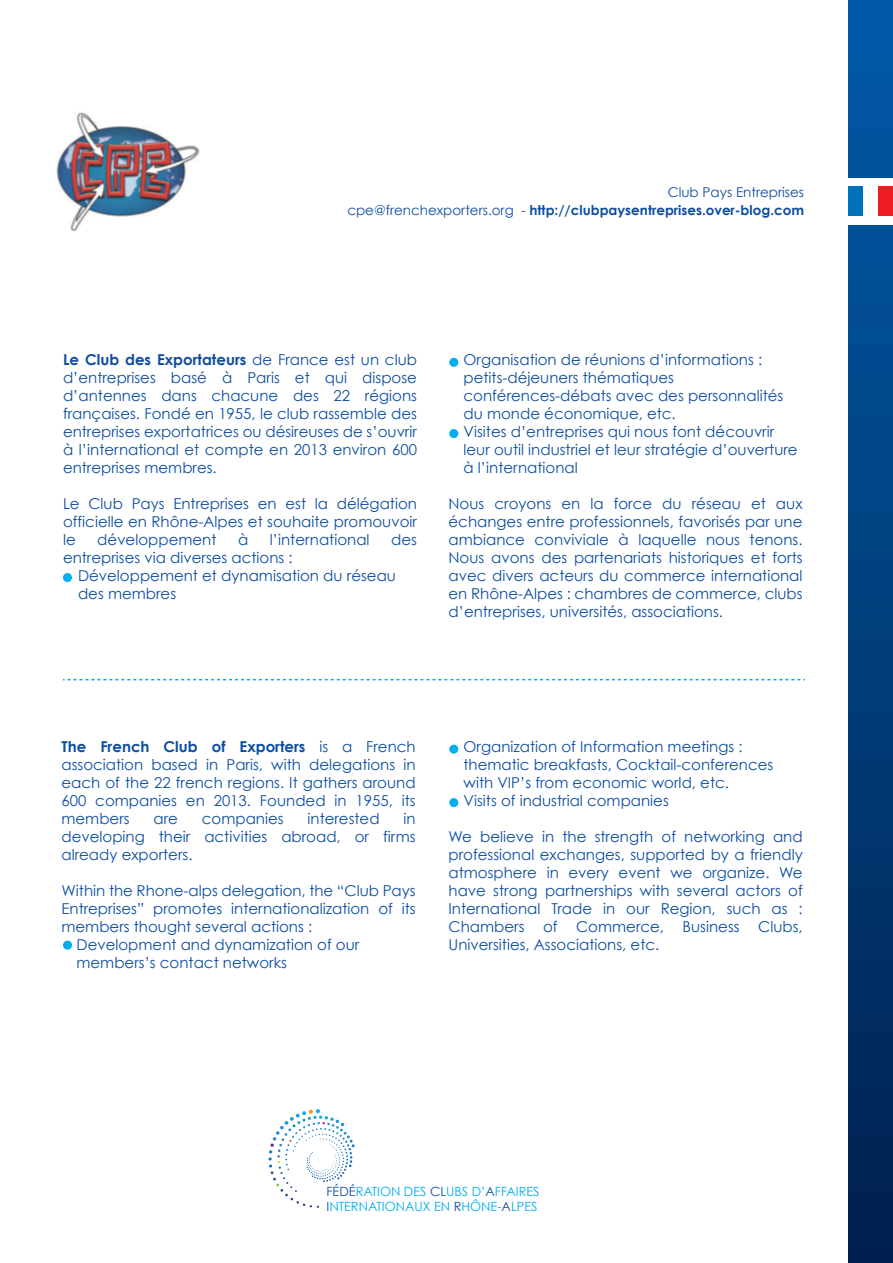
<style>
.page{position:relative;width:893px;height:1263px;background:#fff}
.page>*{position:absolute;margin:0;border:0;box-sizing:border-box;transform-origin:0 0}
.t1{font:15px/18px "Century Gothic";color:#0d4da1;text-align:justify}
.t2{font:13.5px/18px "Century Gothic";color:#0d4da1;text-align:right}
.t3{font:12.75px/15.3px "Century Gothic";color:#00aeef}
.s1{font-weight:700}
.s2{color:#0d4da1}
</style>
<div class="page">
<div style="left:849px;top:0;width:44px;height:1263px;background:linear-gradient(to bottom,#015ba8,#00214f)"></div>
<svg style="left:268px;top:1109px;width:87px;height:99px"></svg>
<svg style="left:63px;top:679px;width:742px;height:1px"></svg>
<div style="left:63px;top:573px;width:9px;height:9px;background:#00aeef;border-radius:50%"></div>
<div style="left:449px;top:429px;width:9px;height:9px;background:#00aeef;border-radius:50%"></div>
<div style="left:449px;top:358px;width:9px;height:9px;background:#00aeef;border-radius:50%"></div>
<div style="left:449px;top:798px;width:9px;height:9px;background:#00aeef;border-radius:50%"></div>
<div style="left:449px;top:745px;width:9px;height:9px;background:#00aeef;border-radius:50%"></div>
<div style="left:63px;top:941px;width:9px;height:9px;background:#00aeef;border-radius:50%"></div>
<img style="left:56px;top:112px;width:144px;height:119px">
<div style="left:845px;top:178px;width:48px;height:47px;background:#fff"></div>
<div style="left:848px;top:186px;width:15px;height:30px;background:#0072bc"></div>
<div style="left:878px;top:186px;width:15px;height:30px;background:#ee1d23"></div>
<p class="t2" style="left:347px;top:183px;width:458px">Club Pays Entreprises<br>cpe@frenchexporters.org - <span class="s1">http://clubpaysentreprises.over-blog.com</span></p>
<p class="t1" style="left:63px;top:351px;width:356px"><span class="s1">Le Club des Exportateurs</span> de France est un club d’entreprises basé à Paris et qui dispose d’antennes dans chacune des 22 régions françaises. Fondé en 1955, le club rassemble des entreprises exportatrices ou désireuses de s’ouvrir à l’international et compte en 2013 environ 600 entreprises membres.</p>
<p class="t1" style="left:63px;top:495px;width:356px">Le Club Pays Entreprises en est la délégation officielle en Rhône-Alpes et souhaite promouvoir le</p>
<p class="t1" style="left:97px;top:531px;width:121px">développement</p>
<p class="t1" style="left:238px;top:531px;width:12px">à</p>
<p class="t1" style="left:270px;top:531px;width:101px">l’international</p>
<p class="t1" style="left:391px;top:531px;width:27px">des</p>
<p class="t1" style="left:78px;top:549px;width:320px;text-align:left;text-indent:-15px">entreprises via diverses actions :<br>Développement et dynamisation du réseau des membres</p>
<p class="t1" style="left:464px;top:351px;width:336px;text-align:left">Organisation de réunions d’informations : petits-déjeuners thématiques conférences-débats avec des personnalités du monde économique, etc.<br>Visites d’entreprises qui nous font découvrir leur outil industriel et leur stratégie d’ouverture à l’international</p>
<p class="t1" style="left:448px;top:495px;width:356px">Nous croyons en la force du réseau et aux échanges entre professionnels, favorisés par une ambiance conviviale à laquelle nous tenons.<br>Nous avons des partenariats historiques et forts avec divers acteurs du commerce international en Rhône-Alpes : chambres de commerce, clubs d’entreprises, universités, associations.</p>
<p class="t1" style="left:62px;top:738px;width:356px"><span class="s1">The French Club of Exporters</span> is a French association based in Paris, with delegations in each of the 22 french regions. It gathers around 600 companies en 2013. Founded in 1955, its members</p>
<p class="t1" style="left:62px;top:810px;width:356px;text-indent:342px">in developing their activities abroad, or firms already exporters.</p>
<p class="t1" style="left:62px;top:882px;width:356px">Within the Rhone-alps delegation, the “Club Pays</p>
<p class="t1" style="left:62px;top:900px;width:356px">Entreprises” promotes internationalization of its</p>
<p class="t1" style="left:62px;top:918px;width:252px">members thought several actions :</p>
<p class="t1" style="left:76px;top:936px;width:284px">Development and dynamization of our</p>
<p class="t1" style="left:76px;top:954px;width:212px">members’s contact networks</p>
<p class="t1" style="left:154px;top:810px;width:26px">are</p>
<p class="t1" style="left:202px;top:810px;width:83px">companies</p>
<p class="t1" style="left:308px;top:810px;width:74px">interested</p>
<p class="t1" style="left:464px;top:738px;width:311px;text-align:left">Organization of Information meetings : thematic breakfasts, Cocktail-conferences with VIP’s from economic world, etc.<br>Visits of industrial companies</p>
<p class="t1" style="left:448px;top:828px;width:356px">We believe in the strength of networking and professional exchanges, supported by a friendly atmosphere in every event we organize. We have strong partnerships with several actors of International Trade in our Region, such as :<br>Chambers of Commerce, Business Clubs, Universities, Associations, etc.</p>
<p class="t3" style="left:326px;top:1183px;width:215px"><span class="s2">FÉDÉ</span>RATION DES <span class="s2">CL</span>UBS D’<span class="s2">A</span>FFAIRES<br><span class="s2">I</span>NTERNATIONAUX EN <span class="s2">R</span>HÔNE-<span class="s2">A</span>LPES</p>
</div>
